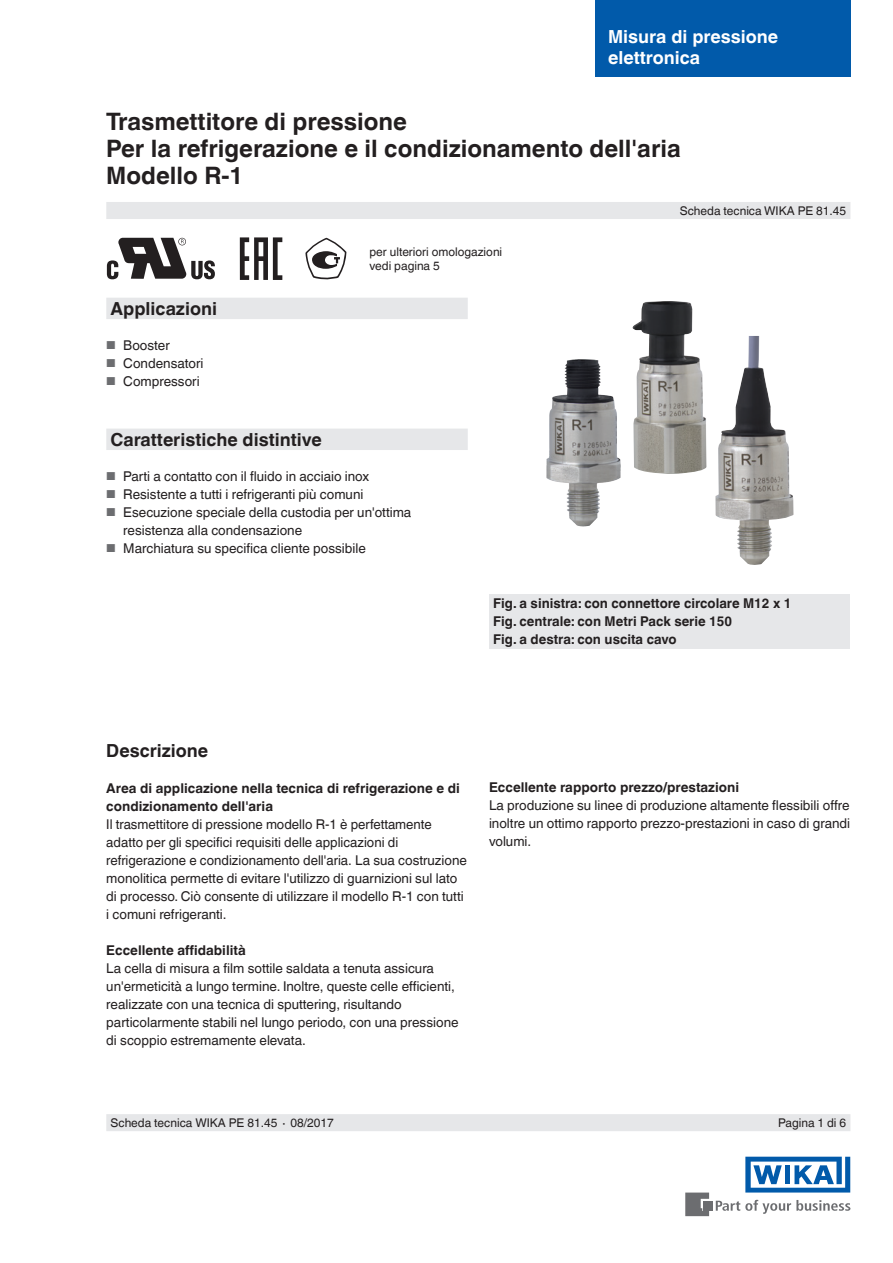
<style>
.page{position:relative;width:893px;height:1263px;background:#fff}
.page>*{position:absolute;margin:0;border:0;box-sizing:border-box;transform-origin:0 0}
.t1{font:700 24px/27px "Helvetica World";color:#231f20}
.t2{font:700 18px "Helvetica World";color:#231f20}
.t3{font:700 18px/21px "Helvetica World";color:#fff}
.t4{font:13.5px/18px "Helvetica World";color:#231f20}
.t5{font:700 13.5px/18px "Helvetica World";color:#231f20}
.t6{font:12px/13.5px "Helvetica World";color:#231f20}
.s1{font-size:11.55px;color:#6c6d70}
</style>
<div class="page">
<svg style="left:716px;top:1200px;width:134px;height:14px"></svg>
<div style="left:703px;top:1201px;width:9px;height:9px;background:#6c6d70"></div>
<svg style="left:685px;top:1192px;width:24px;height:24px"></svg>
<svg style="left:745px;top:1157px;width:105px;height:35px"></svg>
<div style="left:595px;top:0;width:255px;height:77px;background:#015aaa"></div>
<div style="left:106px;top:202px;width:744px;height:17px;background:#e6e7e9"></div>
<div style="left:106px;top:1114px;width:744px;height:17px;background:#e6e7e9"></div>
<svg style="left:107px;top:238px;width:108px;height:41px"></svg>
<svg style="left:305px;top:238px;width:41px;height:42px"></svg>
<svg style="left:240px;top:237px;width:42px;height:43px"></svg>
<div style="left:489px;top:594px;width:361px;height:54px;background:#e6e7e9"></div>
<img style="left:632px;top:301px;width:75px;height:173px">
<img style="left:546px;top:359px;width:31px;height:122px">
<img style="left:715px;top:336px;width:79px;height:229px">
<svg style="left:106px;top:298px;width:362px;height:152px"></svg>
<h2 class="t3" style="left:608px;top:26px;width:172px">Misura di pressione elettronica</h2>
<h1 class="t1" style="left:106px;top:108px;width:576px">Trasmettitore di pressione<br>Per la refrigerazione e il condizionamento dell'aria<br>Modello R-1</h1>
<h2 class="t2" style="left:111px;top:298px;width:108px">Applicazioni</h2>
<p class="t4" style="left:106px;top:336px;width:65px"><span class="s1">■</span> Booster</p>
<p class="t4" style="left:106px;top:354px;width:99px"><span class="s1">■</span> Condensatori</p>
<p class="t4" style="left:106px;top:372px;width:95px"><span class="s1">■</span> Compressori</p>
<p class="t6" style="left:369px;top:245px;width:134px">per ulteriori omologazioni vedi pagina 5</p>
<h2 class="t2" style="left:111px;top:429px;width:213px">Caratteristiche distintive</h2>
<p class="t4" style="left:106px;top:467px;width:264px"><span class="s1">■</span> Parti a contatto con il fluido in acciaio inox</p>
<p class="t4" style="left:106px;top:485px;width:259px"><span class="s1">■</span> Resistente a tutti i refrigeranti più comuni</p>
<p class="t4" style="left:123px;top:503px;width:290px;text-indent:-17px"><span class="s1">■</span> Esecuzione speciale della custodia per un'ottima resistenza alla condensazione</p>
<p class="t4" style="left:106px;top:539px;width:261px"><span class="s1">■</span> Marchiatura su specifica cliente possibile</p>
<p class="t6" style="left:680px;top:204px;width:168px">Scheda tecnica WIKA PE 81.45</p>
<p class="t5" style="left:493px;top:594px;width:300px">Fig. a sinistra: con connettore circolare M12 x 1<br>Fig. centrale: con Metri Pack serie 150<br>Fig. a destra: con uscita cavo</p>
<h2 class="t2" style="left:106px;top:740px;width:103px">Descrizione</h2>
<p class="t5" style="left:106px;top:779px;width:355px">Area di applicazione nella tecnica di refrigerazione e di condizionamento dell'aria</p>
<p class="t4" style="left:106px;top:815px;width:362px">Il trasmettitore di pressione modello R-1 è perfettamente adatto per gli specifici requisiti delle applicazioni di refrigerazione e condizionamento dell'aria. La sua costruzione monolitica permette di evitare l'utilizzo di guarnizioni sul lato di processo. Ciò consente di utilizzare il modello R-1 con tutti i comuni refrigeranti.</p>
<p class="t5" style="left:106px;top:941px;width:141px">Eccellente affidabilità</p>
<p class="t4" style="left:106px;top:959px;width:354px">La cella di misura a film sottile saldata a tenuta assicura un'ermeticità a lungo termine. Inoltre, queste celle efficienti, realizzate con una tecnica di sputtering, risultando particolarmente stabili nel lungo periodo, con una pressione di scoppio estremamente elevata.</p>
<p class="t5" style="left:489px;top:779px;width:252px">Eccellente rapporto prezzo/prestazioni</p>
<p class="t4" style="left:489px;top:797px;width:363px;text-align:justify">La produzione su linee di produzione altamente flessibili offre inoltre un ottimo rapporto prezzo-prestazioni in caso di grandi volumi.</p>
<p class="t6" style="left:111px;top:1116px;width:225px">Scheda tecnica WIKA PE 81.45 ∙ 08/2017</p>
<p class="t6" style="left:778px;top:1116px;width:70px">Pagina 1 di 6</p>
</div>
